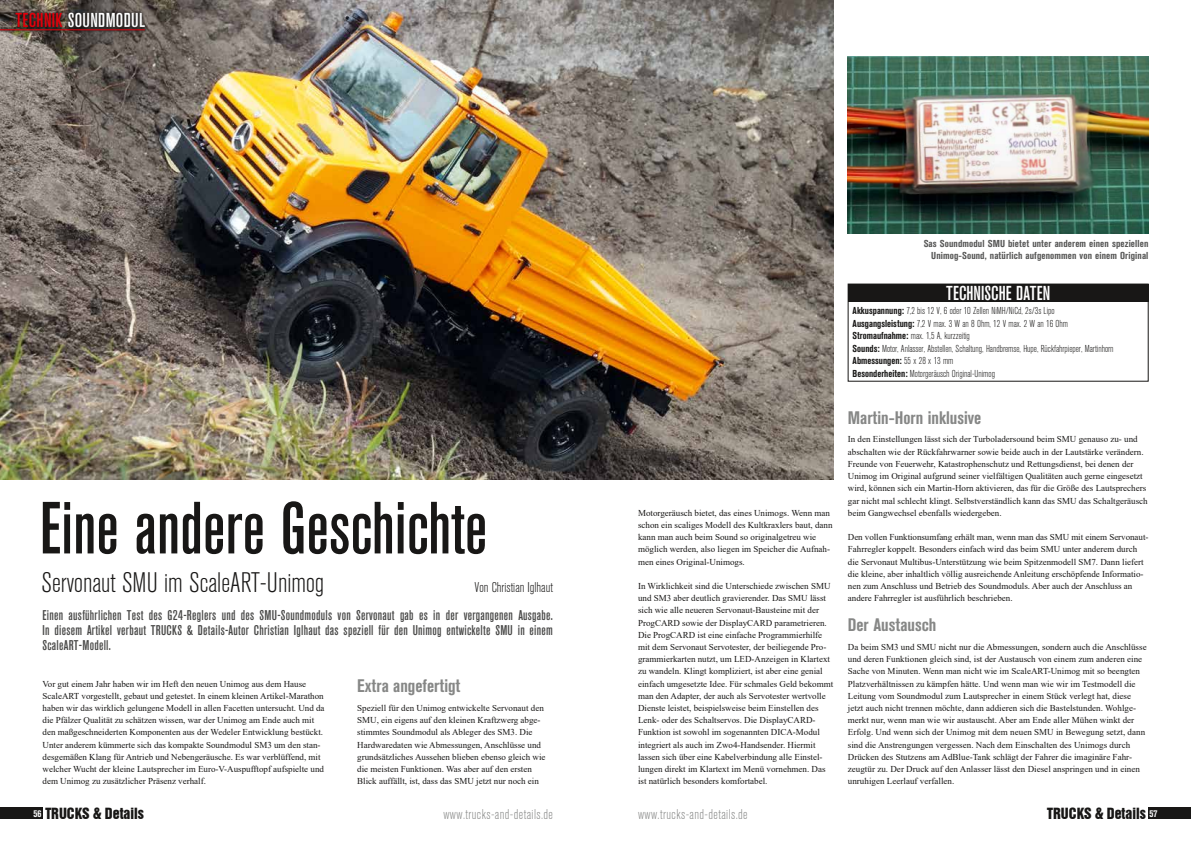
<style>
.page{position:relative;width:1191px;height:842px;background:#fff}
.page>*{position:absolute;margin:0;border:0;box-sizing:border-box;transform-origin:0 0}
.t1{font:500 condensed 73px "Akzidenz Grotesk BE";color:#181716}
.t2{font:300 condensed 28px "Akzidenz Grotesk BE";color:#181716}
.t3{font:500 condensed 20px "Akzidenz Grotesk BE";letter-spacing:.015em;color:#fff}
.t4{font:700 condensed 18px "Akzidenz Grotesk BE";color:#868786}
.t5{font:14.2px "Swiss 921 BT Regular A";color:#181716}
.t6{font:500 condensed 14px/15px "Akzidenz Grotesk BE";letter-spacing:.02em;color:#484847;text-align:justify}
.t7{font:300 condensed 14px "Akzidenz Grotesk BE";letter-spacing:.03em;color:#868786}
.t8{font:300 condensed 14px "Akzidenz Grotesk BE";color:#181716}
.t9{font:300 condensed 10px/12.5px "Akzidenz Grotesk BE";color:#181716}
.t10{font:700 condensed 10px/12.2px "Akzidenz Grotesk BE";letter-spacing:.01em;color:#565655;text-align:right;scale:1.05 1}
.t11{font:9px/12.2px "Times New Roman";color:#181716}
.s1{color:#e3000b}
.s2{font-weight:700}
</style>
<div class="page">
<img style="left:0;top:0;width:833px;height:479px">
<div style="left:12px;top:9px;width:136px;height:22px;background:#181716;opacity:.75"></div>
<div style="left:0;top:26px;width:148px;height:8px;background:#181716;opacity:.75"></div>
<hr style="left:0;top:29px;width:145px;height:1px;background:#e3000b">
<div style="left:0;top:807px;width:43px;height:12px;background:#181716"></div>
<div style="left:1148px;top:807px;width:43px;height:12px;background:#181716"></div>
<svg style="left:847px;top:284px;width:301px;height:98px"></svg>
<div style="left:848px;top:284px;width:300px;height:17px;background:#181716"></div>
<img style="left:848px;top:57px;width:300px;height:176px">
<h3 class="t3" style="left:16px;top:9px;width:131px"><span class="s1">TECHNIK</span> SOUNDMODUL</h3>
<h1 class="t1" style="left:40px;top:488px;width:449px">Eine andere Geschichte</h1>
<h3 class="t8" style="left:474px;top:579px;width:80px">Von Christian Iglhaut</h3>
<h2 class="t2" style="left:42px;top:567px;width:284px">Servonaut SMU im ScaleART-Unimog</h2>
<p class="t6" style="left:43px;top:608px;width:512px">Einen ausführlichen Test des G24-Reglers und des SMU-Soundmoduls von Servonaut gab es in der vergangenen Ausgabe.<br>In diesem Artikel verbaut TRUCKS &amp; Details-Autor Christian Iglhaut das speziell für den Unimog entwickelte SMU in einem ScaleART-Modell.</p>
<p class="t11" style="left:43px;top:677px;width:283px">Vor gut einem Jahr haben wir im Heft den neuen Unimog aus dem Hause ScaleART vorgestellt, gebaut und getestet. In einem kleinen Artikel-Marathon haben wir das wirklich gelungene Modell in allen Facetten untersucht. Und da die Pfälzer Qualität zu schätzen wissen, war der Unimog am Ende auch mit den maßgeschneiderten Komponenten aus der Wedeler Entwicklung bestückt.<br>Unter anderem kümmerte sich das kompakte Soundmodul SM3 um den stan&shy;desgemäßen Klang für Antrieb und Nebengeräusche. Es war verblüffend, mit welcher Wucht der kleine Lautsprecher im Euro-V-Auspufftopf aufspielte und dem Unimog zu zusätzlicher Präsenz verhalf.</p>
<h3 class="t4" style="left:357px;top:675px;width:105px">Extra angefertigt</h3>
<p class="t11" style="left:357px;top:702px;width:190px">Speziell für den Unimog entwickelte Servonaut den SMU, ein eigens auf den kleinen Kraftzwerg abge&shy;stimmtes Soundmodul als Ableger des SM3. Die Hardwaredaten wie Abmessungen, Anschlüsse und grundsätzliches Aussehen blieben ebenso gleich wie die meisten Funktionen. Was aber auf den ersten Blick auffällt, ist, dass das SMU jetzt nur noch ein</p>
<p class="t11" style="left:638px;top:506px;width:196px">Motorgeräusch bietet, das eines Unimogs. Wenn man schon ein scaliges Modell des Kultkraxlers baut, dann kann man auch beim Sound so originalgetreu wie möglich werden, also liegen im Speicher die Aufnah&shy;men eines Original-Unimogs.</p>
<p class="t11" style="left:638px;top:579px;width:197px">In Wirklichkeit sind die Unterschiede zwischen SMU und SM3 aber deutlich gravierender. Das SMU lässt sich wie alle neueren Servonaut-Bausteine mit der ProgCARD sowie der DisplayCARD parametrieren.<br>Die ProgCARD ist eine einfache Programmierhilfe mit dem Servonaut Servotester, der beiliegende Pro&shy;grammierkarten nutzt, um LED-Anzeigen in Klartext zu wandeln. Klingt kompliziert, ist aber eine genial einfach umgesetzte Idee. Für schmales Geld bekommt man den Adapter, der auch als Servotester wertvolle Dienste leistet, beispielsweise beim Einstellen des Lenk- oder des Schaltservos. Die DisplayCARD-Funktion ist sowohl im sogenannten DICA-Modul integriert als auch im Zwo4-Handsender. Hiermit lassen sich über eine Kabelverbindung alle Einstel&shy;lungen direkt im Klartext im Menü vornehmen. Das ist natürlich besonders komfortabel.</p>
<p class="t10" style="left:923px;top:238px;width:215px">Sas Soundmodul SMU bietet unter anderem einen speziellen<br>Unimog-Sound, natürlich aufgenommen von einem Original</p>
<h3 class="t3" style="left:946px;top:282px;width:105px">TECHNISCHE DATEN</h3>
<p class="t9" style="left:852px;top:305px;width:262px"><span class="s2">Akkuspannung:</span> 7,2 bis 12 V, 6 oder 10 Zellen NiMH/NiCd, 2s/3s Lipo <span class="s2">Ausgangsleistung:</span> 7,2 V max. 3 W an 8 Ohm, 12 V max. 2 W an 16 Ohm <span class="s2">Stromaufnahme:</span> max. 1,5 A, kurzzeitig<br><span class="s2">Sounds:</span> Motor, Anlasser, Abstellen, Schaltung, Handbremse, Hupe, Rückfahrpieper, Martinhorn <span class="s2">Abmessungen:</span> 55 x 28 x 13 mm<br><span class="s2">Besonderheiten:</span> Motorgeräusch Original-Unimog</p>
<h3 class="t4" style="left:848px;top:407px;width:135px">Martin-Horn inklusive</h3>
<p class="t11" style="left:848px;top:433px;width:301px">In den Einstellungen lässt sich der Turboladersound beim SMU genauso zu- und abschalten wie der Rückfahrwarner sowie beide auch in der Lautstärke verändern.<br>Freunde von Feuerwehr, Katastrophenschutz und Rettungsdienst, bei denen der Unimog im Original aufgrund seiner vielfältigen Qualitäten auch gerne eingesetzt wird, können sich ein Martin-Horn aktivieren, das für die Größe des Lautsprechers gar nicht mal schlecht klingt. Selbstverständlich kann das SMU das Schaltgeräusch beim Gangwechsel ebenfalls wiedergeben.</p>
<p class="t11" style="left:848px;top:531px;width:302px">Den vollen Funktionsumfang erhält man, wenn man das SMU mit einem Servonaut-Fahrregler koppelt. Besonders einfach wird das beim SMU unter anderem durch die Servonaut Multibus-Unterstützung wie beim Spitzenmodell SM7. Dann liefert die kleine, aber inhaltlich völlig ausreichende Anleitung erschöpfende Informatio&shy;nen zum Anschluss und Betrieb des Soundmoduls. Aber auch der Anschluss an andere Fahrregler ist ausführlich beschrieben.</p>
<h3 class="t4" style="left:848px;top:614px;width:90px">Der Austausch</h3>
<p class="t11" style="left:848px;top:641px;width:300px">Da beim SM3 und SMU nicht nur die Abmessungen, sondern auch die Anschlüsse und deren Funktionen gleich sind, ist der Austausch von einem zum anderen eine Sache von Minuten. Wenn man nicht wie im ScaleART-Unimog mit so beengten Platzverhältnissen zu kämpfen hätte. Und wenn man wie wir im Testmodell die Leitung vom Soundmodul zum Lautsprecher in einem Stück verlegt hat, diese jetzt auch nicht trennen möchte, dann addieren sich die Bastelstunden. Wohlge&shy;merkt nur, wenn man wie wir austauscht. Aber am Ende aller Mühen winkt der Erfolg. Und wenn sich der Unimog mit dem neuen SMU in Bewegung setzt, dann sind die Anstrengungen vergessen. Nach dem Einschalten des Unimogs durch Drücken des Stutzens am AdBlue-Tank schlägt der Fahrer die imaginäre Fahr&shy;zeugtür zu. Der Druck auf den Anlasser lässt den Diesel anspringen und in einen unruhigen Leerlauf verfallen.</p>
<h3 class="t5" style="left:33px;top:804px;width:112px"><sup>56</sup> TRUCKS &amp; Details</h3>
<h3 class="t7" style="left:443px;top:806px;width:111px">www.trucks-and-details.de</h3>
<h3 class="t7" style="left:638px;top:806px;width:111px">www.trucks-and-details.de</h3>
<h3 class="t5" style="left:1047px;top:804px;width:112px">TRUCKS &amp; Details <sup>57</sup></h3>
</div>
